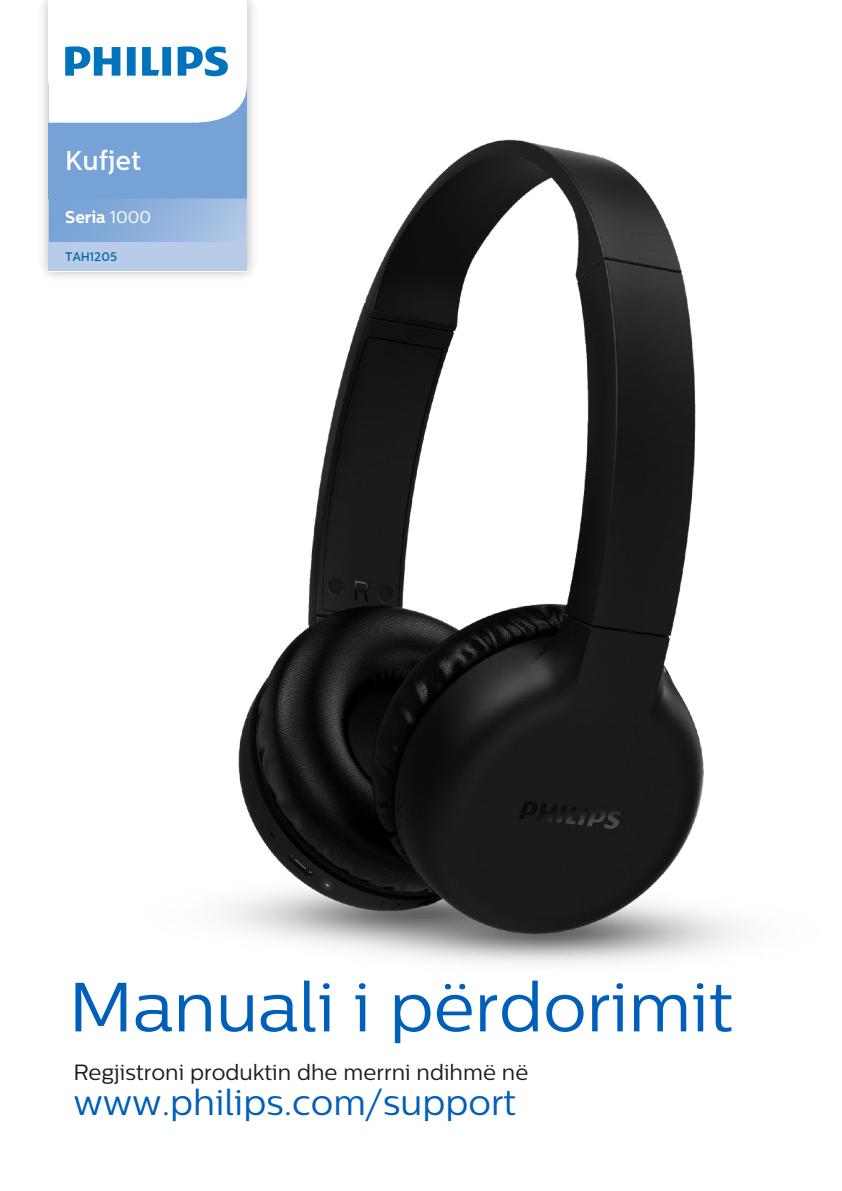
<style>
.page{position:relative;width:842px;height:1191px;background:#fff}
.page>*{position:absolute;margin:0;border:0;box-sizing:border-box;transform-origin:0 0}
.t1{font:69.4px "Centrale Sans";color:#005fb9}
.t2{font:36px "Centrale Sans";color:#005fb9}
.t3{font:500 27px "Centrale Sans";color:#fff}
.t4{font:22px "Centrale Sans";color:#231815}
.t5{font:700 17px "Centrale Sans";color:#fff}
.t6{font:500 12.4px "Centrale Sans";color:#0066a2}
.s1{font-weight:400}
</style>
<div class="page">
<img style="left:226px;top:139px;width:514px;height:825px">
<img style="left:43px;top:0;width:220px;height:287px">
<div style="left:48px;top:83px;width:199px;height:115px;background:#76a2d5"></div>
<svg style="left:48px;top:0;width:199px;height:123px"></svg>
<svg style="left:48px;top:198px;width:199px;height:44px;background:#8eb1dc"></svg>
<div style="left:48px;top:242px;width:199px;height:29px;background:#b8cbe9"></div>
<p class="t3" style="left:65px;top:145px;width:77px">Kufjet</p>
<p class="t5" style="left:65px;top:207px;width:88px">Seria <span class="s1">1000</span></p>
<p class="t6" style="left:65px;top:249px;width:53px">TAH1205</p>
<h1 class="t1" style="left:69px;top:967px;width:666px">Manuali i përdorimit</h1>
<p class="t4" style="left:73px;top:1059px;width:456px">Regjistroni produktin dhe merrni ndihmë në</p>
<h2 class="t2" style="left:73px;top:1082px;width:444px">www.philips.com/support</h2>
</div>
